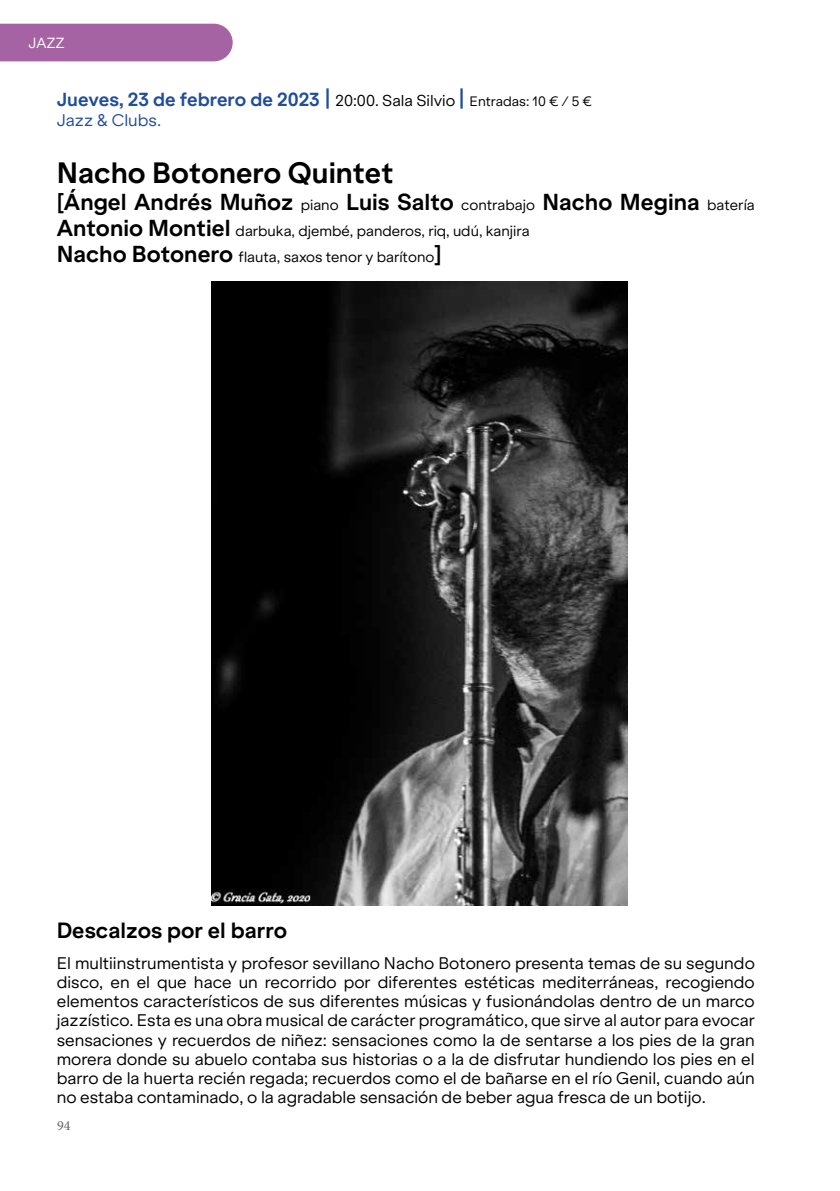
<style>
.page{position:relative;width:840px;height:1191px;background:#fff}
.page>*{position:absolute;margin:0;border:0;box-sizing:border-box;transform-origin:0 0}
.t1{font:700 28px "Klarheit Grotesk";color:#000}
.t2{font:700 22px "Klarheit Grotesk";color:#000}
.t3{font:700 21px "Klarheit Grotesk";color:#000}
.t4{font:700 18px "Klarheit Grotesk";color:#204d9c}
.t5{font:16px/19.2px "Klarheit Grotesk";color:#000;text-align:justify}
.t6{font:16px "Klarheit Grotesk";color:#204d9c}
.t7{font:14px/26.4px "Klarheit Grotesk";color:#000}
.t8{font:14px "Klarheit Grotesk";color:#fff}
.t9{font:14px "Minion Pro";color:#646363}
.s1{font-size:22px}
.s2{font-weight:400;font-size:15px;color:#000}
.s3{font-weight:400;font-size:13px;color:#000}
.s4{font-weight:400;font-size:14px}
.s5{font-weight:700;font-size:22px}
</style>
<div class="page">
<div style="left:0;top:24px;width:232px;height:37px;background:#a563a4"></div>
<img style="left:212px;top:282px;width:414px;height:623px">
<p class="t8" style="left:28px;top:31px;width:38px">JAZZ</p>
<p class="t4" style="left:57px;top:85px;width:536px">Jueves, 23 de febrero de 2023 <span class="s1">|</span> <span class="s2">20:00. Sala Silvio</span> <span class="s1">|</span> <span class="s3">Entradas: 10 € / 5 €</span></p>
<p class="t6" style="left:57px;top:106px;width:106px">Jazz &amp; Clubs.</p>
<h1 class="t1" style="left:57px;top:150px;width:338px">Nacho Botonero Quintet</h1>
<h2 class="t2" style="left:57px;top:183px;width:699px">[Ángel Andrés Muñoz <span class="s4">piano</span> Luis Salto <span class="s4">contrabajo</span> Nacho Megina <span class="s4">batería</span></h2>
<p class="t7" style="left:57px;top:216px;width:474px"><span class="s5">Antonio Montiel</span> darbuka, djembé, panderos, riq, udú, kanjira<br><span class="s5">Nacho Botonero</span> flauta, saxos tenor y barítono<span class="s5">]</span></p>
<h3 class="t3" style="left:57px;top:912px;width:232px">Descalzos por el barro</h3>
<p class="t5" style="left:57px;top:951px;width:699px">El multiinstrumentista y profesor sevillano Nacho Botonero presenta temas de su segundo disco, en el que hace un recorrido por diferentes estéticas mediterráneas, recogiendo elementos característicos de sus diferentes músicas y fusionándolas dentro de un marco jazzístico. Esta es una obra musical de carácter programático, que sirve al autor para evocar sensaciones y recuerdos de niñez: sensaciones como la de sentarse a los pies de la gran morera donde su abuelo contaba sus historias o a la de disfrutar hundiendo los pies en el barro de la huerta recién regada; recuerdos como el de bañarse en el río Genil, cuando aún no estaba contaminado, o la agradable sensación de beber agua fresca de un botijo.</p>
<p class="t9" style="left:57px;top:1116px;width:15px">94</p>
</div>
